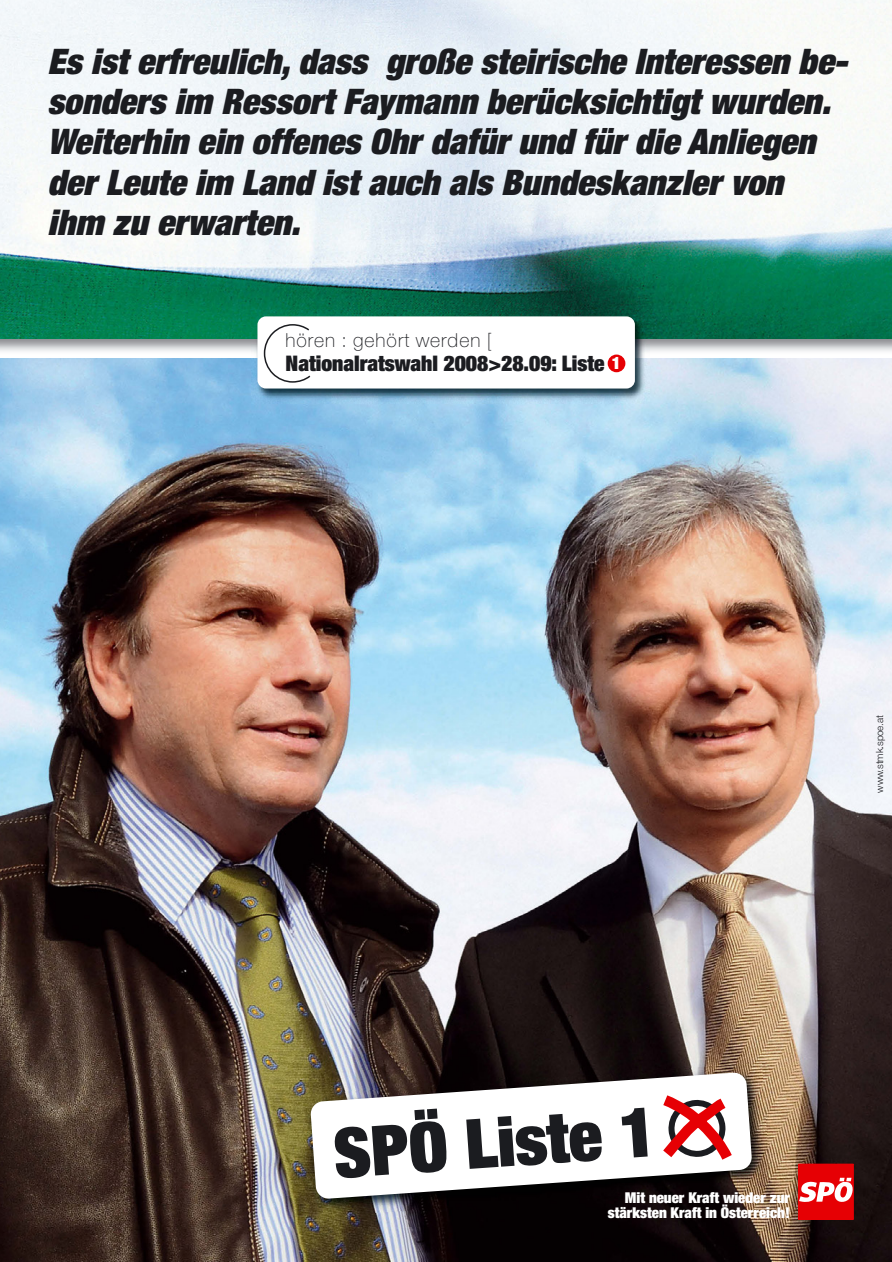
<style>
.page{position:relative;width:892px;height:1262px;background:#fff}
.page>*{position:absolute;margin:0;border:0;box-sizing:border-box;transform-origin:0 0}
.t1{font:900 expanded 69.15px "Helvetica Neue";color:#1b1c20}
.t2{font:italic 900 expanded 35.25px/40.2px "Helvetica Neue";letter-spacing:.005em;color:#1b1c20}
.t3{font:900 expanded 21.45px "Helvetica Neue";color:#1b1c20}
.t4{font:100 19.35px "Helvetica Neue";letter-spacing:.05em;color:#1b1c20}
.t5{font:900 expanded 15px/15.1px "Helvetica Neue";color:#fff;text-align:right}
.t6{font:300 9.9px "Helvetica Neue";letter-spacing:-.015em;color:#1b1c20}
.s1{font-size:16.95px;color:#fff}
</style>
<div class="page">
<img style="left:0;top:0;width:891px;height:1262px">
<p class="t2" style="left:48px;top:44px;width:796px">Es ist erfreulich, dass große steirische Interessen be&shy;sonders im Ressort Faymann berücksichtigt wurden.<br>Weiterhin ein offenes Ohr dafür und für die Anliegen der Leute im Land ist auch als Bundeskanzler von ihm zu erwarten.</p>
<p class="t4" style="left:285px;top:334px;width:207px">hören : gehört werden [</p>
<p class="t3" style="left:285px;top:351px;width:336px">Nationalratswahl 2008&gt;28.09: Liste <span class="s1">1</span></p>
<p class="t6" style="left:873px;top:793px;width:79px;rotate:-90deg">www.stmk.spoe.at</p>
<h1 class="t1" style="left:331px;top:1114px;width:324px;rotate:-4deg">SPÖ Liste 1</h1>
<p class="t5" style="left:607px;top:1190px;width:184px">Mit neuer Kraft wieder zur stärksten Kraft in Österreich!</p>
</div>
